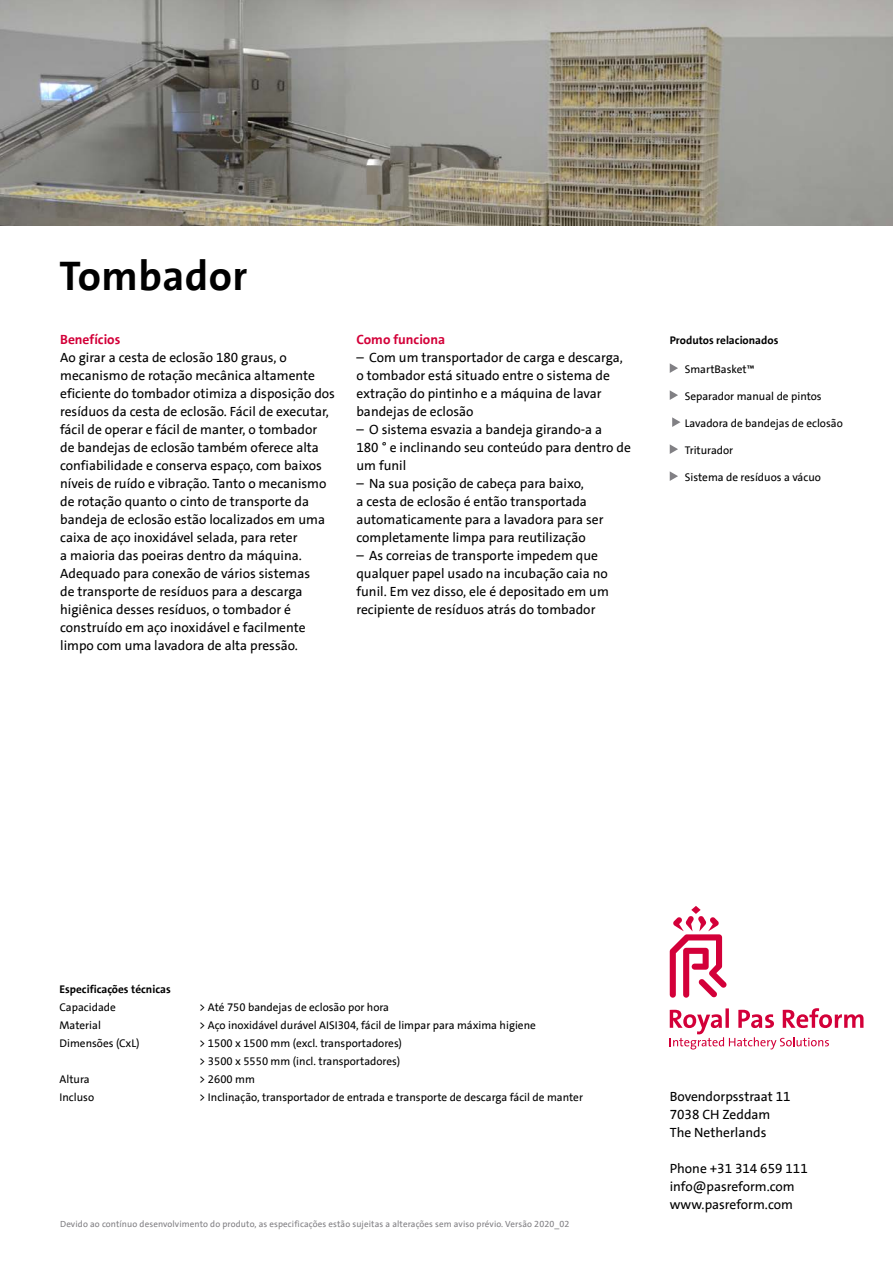
<style>
.page{position:relative;width:893px;height:1263px;background:#fff}
.page>*{position:absolute;margin:0;border:0;box-sizing:border-box;transform-origin:0 0}
.t1{font:700 42px "The Sans LT";letter-spacing:.01em;color:#000}
.t2{font:13.5px/18px "The Sans LT";color:#000}
.t3{font:700 13.5px "The Sans LT";color:#d30039}
.t4{font:11.25px/18px "The Sans LT";color:#000}
.t5{font:700 11.25px "The Sans LT";color:#000}
.t6{font:9px "The Sans LT";letter-spacing:.01em;color:#818084}
</style>
<div class="page">
<svg style="left:670px;top:906px;width:193px;height:143px"></svg>
<img style="left:0;top:0;width:893px;height:225px">
<svg style="left:670px;top:363px;width:8px;height:10px"></svg>
<svg style="left:670px;top:390px;width:8px;height:10px"></svg>
<svg style="left:672px;top:417px;width:8px;height:10px"></svg>
<svg style="left:670px;top:444px;width:8px;height:10px"></svg>
<svg style="left:670px;top:471px;width:8px;height:10px"></svg>
<h1 class="t1" style="left:60px;top:249px;width:189px">Tombador</h1>
<p class="t3" style="left:60px;top:331px;width:62px">Benefícios</p>
<p class="t2" style="left:60px;top:349px;width:276px">Ao girar a cesta de eclosão 180 graus, o mecanismo de rotação mecânica altamente eficiente do tombador otimiza a disposição dos resíduos da cesta de eclosão. Fácil de executar, fácil de operar e fácil de manter, o tombador de bandejas de eclosão também oferece alta confiabilidade e conserva espaço, com baixos níveis de ruído e vibração. Tanto o mecanismo de rotação quanto o cinto de transporte da bandeja de eclosão estão localizados em uma caixa de aço inoxidável selada, para reter<br>a maioria das poeiras dentro da máquina.<br>Adequado para conexão de vários sistemas<br>de transporte de resíduos para a descarga higiênica desses resíduos, o tombador é construído em aço inoxidável e facilmente limpo com uma lavadora de alta pressão.</p>
<p class="t3" style="left:356px;top:331px;width:90px">Como funciona</p>
<p class="t2" style="left:356px;top:349px;width:268px">– Com um transportador de carga e descarga, o tombador está situado entre o sistema de extração do pintinho e a máquina de lavar bandejas de eclosão</p>
<p class="t2" style="left:356px;top:421px;width:276px">– O sistema esvazia a bandeja girando-a a<br>180 ° e inclinando seu conteúdo para dentro de um funil</p>
<p class="t2" style="left:356px;top:475px;width:249px">– Na sua posição de cabeça para baixo,<br>a cesta de eclosão é então transportada automaticamente para a lavadora para ser completamente limpa para reutilização</p>
<p class="t2" style="left:356px;top:547px;width:254px">– As correias de transporte impedem que qualquer papel usado na incubação caia no funil. Em vez disso, ele é depositado em um recipiente de resíduos atrás do tombador</p>
<p class="t5" style="left:670px;top:333px;width:110px">Produtos relacionados</p>
<p class="t4" style="left:685px;top:360px;width:71px">SmartBasket™</p>
<p class="t4" style="left:685px;top:387px;width:138px">Separador manual de pintos</p>
<p class="t4" style="left:685px;top:414px;width:160px">Lavadora de bandejas de eclosão</p>
<p class="t4" style="left:685px;top:441px;width:50px">Triturador</p>
<p class="t4" style="left:685px;top:468px;width:138px">Sistema de resíduos a vácuo</p>
<p class="t5" style="left:60px;top:981px;width:113px">Especificações técnicas</p>
<p class="t4" style="left:60px;top:998px;width:58px">Capacidade</p>
<p class="t4" style="left:199px;top:998px;width:191px">&gt; Até 750 bandejas de eclosão por hora</p>
<p class="t4" style="left:60px;top:1016px;width:43px">Material</p>
<p class="t4" style="left:199px;top:1016px;width:338px">&gt; Aço inoxidável durável AISI304, fácil de limpar para máxima higiene</p>
<p class="t4" style="left:60px;top:1034px;width:82px">Dimensões (CxL)</p>
<p class="t4" style="left:199px;top:1034px;width:204px">&gt; 1500 x 1500 mm (excl. transportadores) &gt; 3500 x 5550 mm (incl. transportadores)</p>
<p class="t4" style="left:60px;top:1070px;width:32px">Altura</p>
<p class="t4" style="left:199px;top:1070px;width:57px">&gt; 2600 mm</p>
<p class="t4" style="left:60px;top:1088px;width:36px">Incluso</p>
<p class="t4" style="left:199px;top:1088px;width:385px">&gt; Inclinação, transportador de entrada e transporte de descarga fácil de manter</p>
<p class="t6" style="left:60px;top:1218px;width:511px">Devido ao contínuo desenvolvimento do produto, as especificações estão sujeitas a alterações sem aviso prévio. Versão 2020_02</p>
<p class="t2" style="left:670px;top:1087px;width:122px">Bovendorpsstraat 11<br>7038 CH Zeddam<br>The Netherlands</p>
<p class="t2" style="left:670px;top:1159px;width:140px">Phone +31 314 659 111 info@pasreform.com www.pasreform.com</p>
</div>
